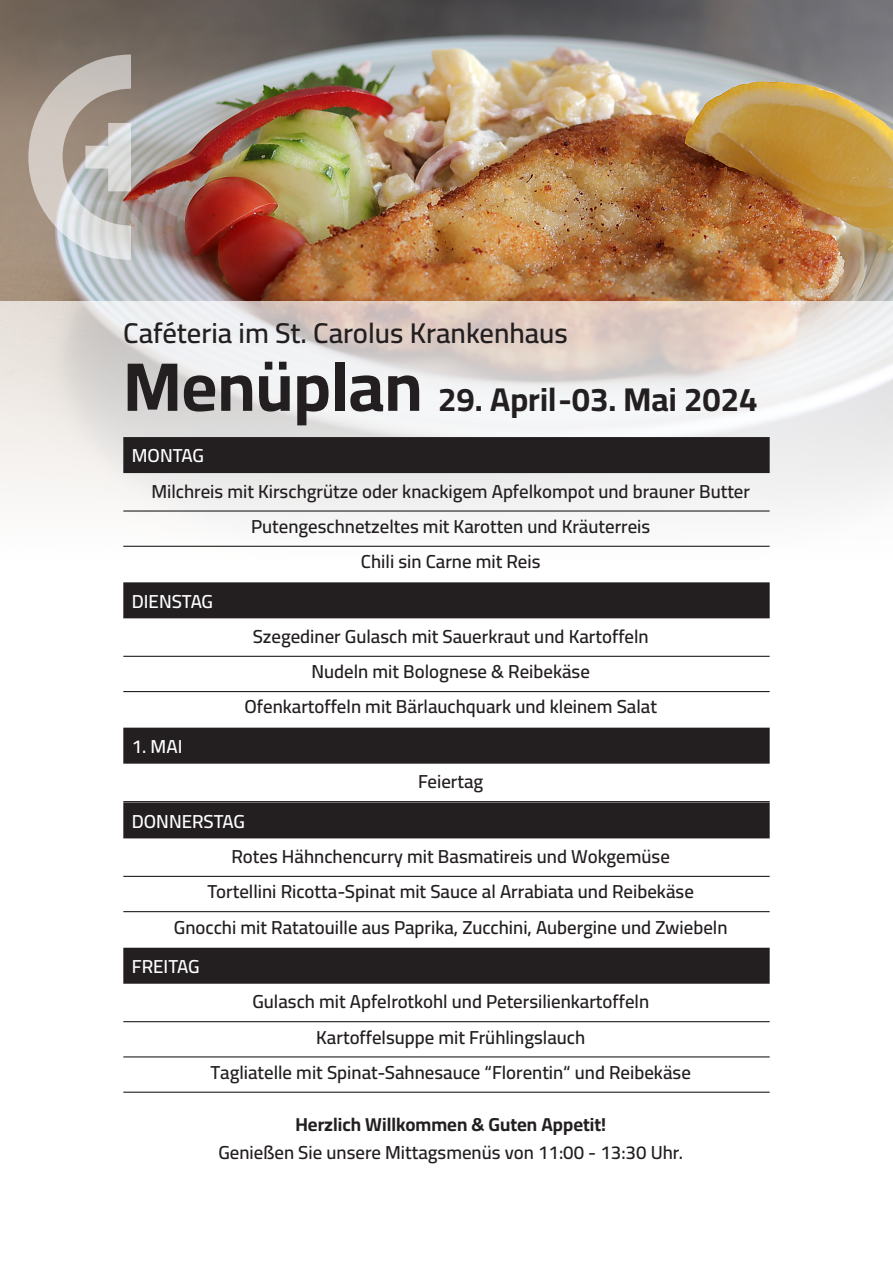
<style>
.page{position:relative;width:893px;height:1263px;background:#fff}
.page>*{position:absolute;margin:0;border:0;box-sizing:border-box;transform-origin:0 0}
.t1{font:700 33px "Cairo";color:#231f20}
.t2{font:600 28.5px "Cairo";color:#231f20}
.t3{font:600 18.75px/35.2px "Cairo";color:#231f20;text-align:center}
.t4{font:600 18.75px "Cairo";color:#fff}
.t5{font:700 18.75px "Cairo";color:#231f20}
.s1{font-size:69px}
</style>
<div class="page">
<img style="left:0;top:0;width:893px;height:301px">
<div style="left:123px;top:437px;width:647px;height:36px;background:#231f20"></div>
<hr style="left:123px;top:510px;width:647px;height:2px;background:#231f20">
<hr style="left:123px;top:546px;width:647px;height:1px;background:#231f20">
<div style="left:123px;top:582px;width:647px;height:36px;background:#231f20"></div>
<hr style="left:123px;top:656px;width:647px;height:1px;background:#231f20">
<hr style="left:123px;top:691px;width:647px;height:1px;background:#231f20">
<div style="left:123px;top:728px;width:647px;height:36px;background:#231f20"></div>
<hr style="left:123px;top:801px;width:647px;height:1px;background:#231f20">
<div style="left:123px;top:802px;width:647px;height:36px;background:#231f20"></div>
<hr style="left:123px;top:876px;width:647px;height:1px;background:#231f20">
<hr style="left:123px;top:911px;width:647px;height:1px;background:#231f20">
<div style="left:123px;top:948px;width:647px;height:36px;background:#231f20"></div>
<hr style="left:123px;top:1021px;width:647px;height:1px;background:#231f20">
<hr style="left:123px;top:1056px;width:647px;height:1px;background:#231f20">
<hr style="left:123px;top:1091px;width:647px;height:2px;background:#231f20">
<svg style="left:28px;top:55px;width:103px;height:205px;background:#bbb4ae"></svg>
<h2 class="t2" style="left:123px;top:312px;width:446px">Caféteria im St. Carolus Krankenhaus</h2>
<h1 class="t1" style="left:123px;top:375px;width:636px"><span class="s1">Menüplan</span> 29. April-03. Mai 2024</h1>
<p class="t4" style="left:132px;top:442px;width:74px">MONTAG</p>
<p class="t3" style="left:151px;top:474px;width:600px">Milchreis mit Kirschgrütze oder knackigem Apfelkompot und brauner Butter<br>Putengeschnetzeltes mit Karotten und Kräuterreis<br>Chili sin Carne mit Reis</p>
<p class="t4" style="left:132px;top:587px;width:83px">DIENSTAG</p>
<p class="t3" style="left:244px;top:619px;width:414px">Szegediner Gulasch mit Sauerkraut und Kartoffeln<br>Nudeln mit Bolognese &amp; Reibekäse<br>Ofenkartoffeln mit Bärlauchquark und kleinem Salat</p>
<p class="t4" style="left:132px;top:733px;width:52px">1. MAI</p>
<p class="t3" style="left:418px;top:764px;width:67px">Feiertag</p>
<p class="t4" style="left:132px;top:807px;width:115px">DONNERSTAG</p>
<p class="t3" style="left:174px;top:839px;width:555px">Rotes Hähnchencurry mit Basmatireis und Wokgemüse<br>Tortellini Ricotta-Spinat mit Sauce al Arrabiata und Reibekäse<br>Gnocchi mit Ratatouille aus Paprika, Zucchini, Aubergine und Zwiebeln</p>
<p class="t4" style="left:132px;top:953px;width:69px">FREITAG</p>
<p class="t3" style="left:211px;top:984px;width:482px">Gulasch mit Apfelrotkohl und Petersilienkartoffeln<br>Kartoffelsuppe mit Frühlingslauch<br>Tagliatelle mit Spinat-Sahnesauce “Florentin“ und Reibekäse</p>
<p class="t5" style="left:295px;top:1111px;width:312px">Herzlich Willkommen &amp; Guten Appetit!</p>
<p class="t3" style="left:218px;top:1135px;width:466px">Genießen Sie unsere Mittagsmenüs von 11:00 - 13:30 Uhr.</p>
</div>
